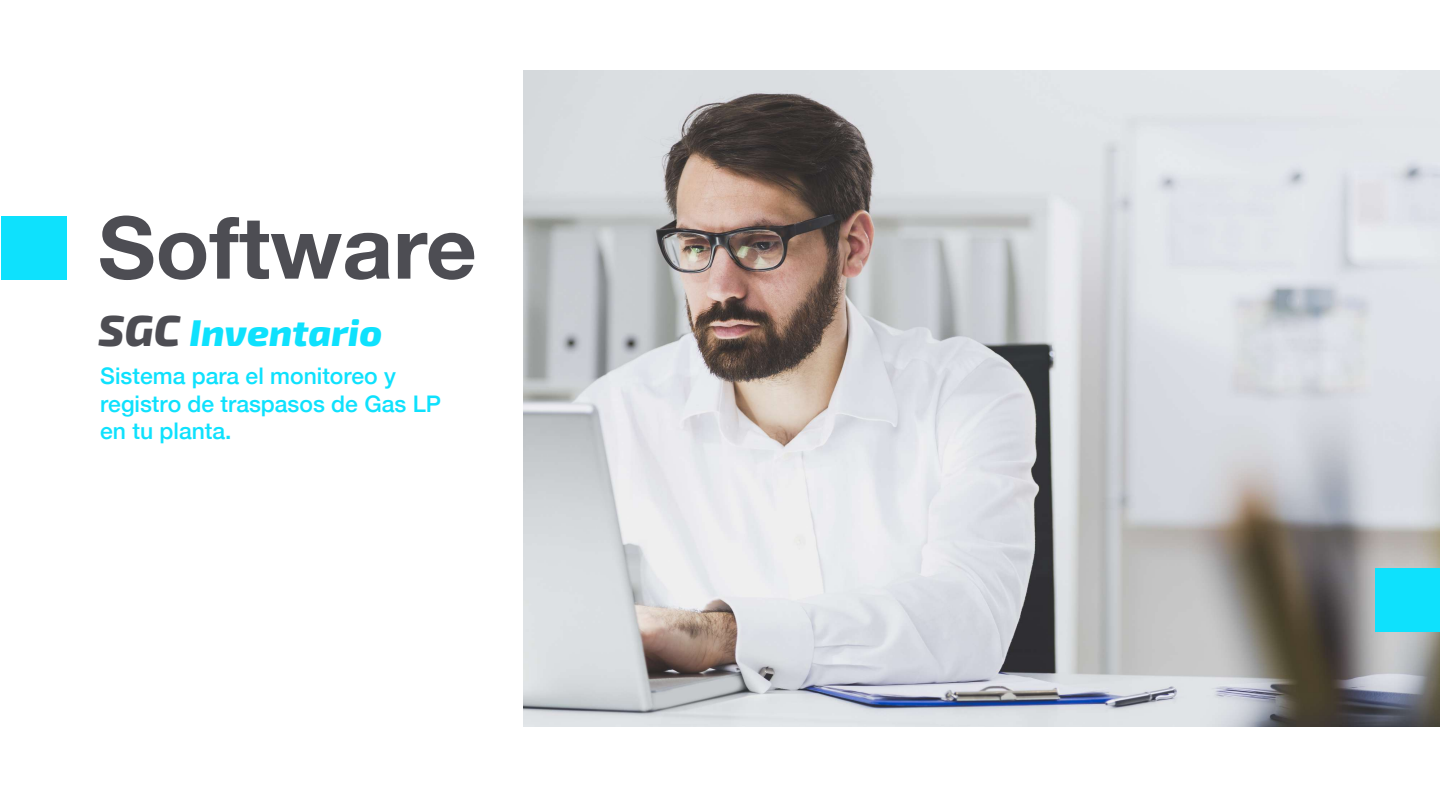
<style>
.page{position:relative;width:1440px;height:810px;background:#fff}
.page>*{position:absolute;margin:0;border:0;box-sizing:border-box;transform-origin:0 0}
.t1{font:700 86.32px "Helvetica Neue";color:#4d4d53}
.t2{font:italic 800 37.2px "Exo 2";color:#0ee1fd}
.t3{font:500 22.88px/27.5px "Helvetica Neue";color:#0ee1fd}
.s1{font-size:43.42px;color:#4d4d53}
</style>
<div class="page">
<div style="left:1px;top:216px;width:66px;height:64px;background:#0ee1fd"></div>
<img style="left:524px;top:70px;width:916px;height:657px">
<div style="left:1376px;top:568px;width:64px;height:64px;background:#0ee1fd"></div>
<h1 class="t1" style="left:98px;top:180px;width:380px">Software</h1>
<h2 class="t2" style="left:98px;top:304px;width:286px"><span class="s1">SGC</span> Inventario</h2>
<p class="t3" style="left:100px;top:360px;width:342px">Sistema para el monitoreo y registro de traspasos de Gas LP en tu planta.</p>
</div>
